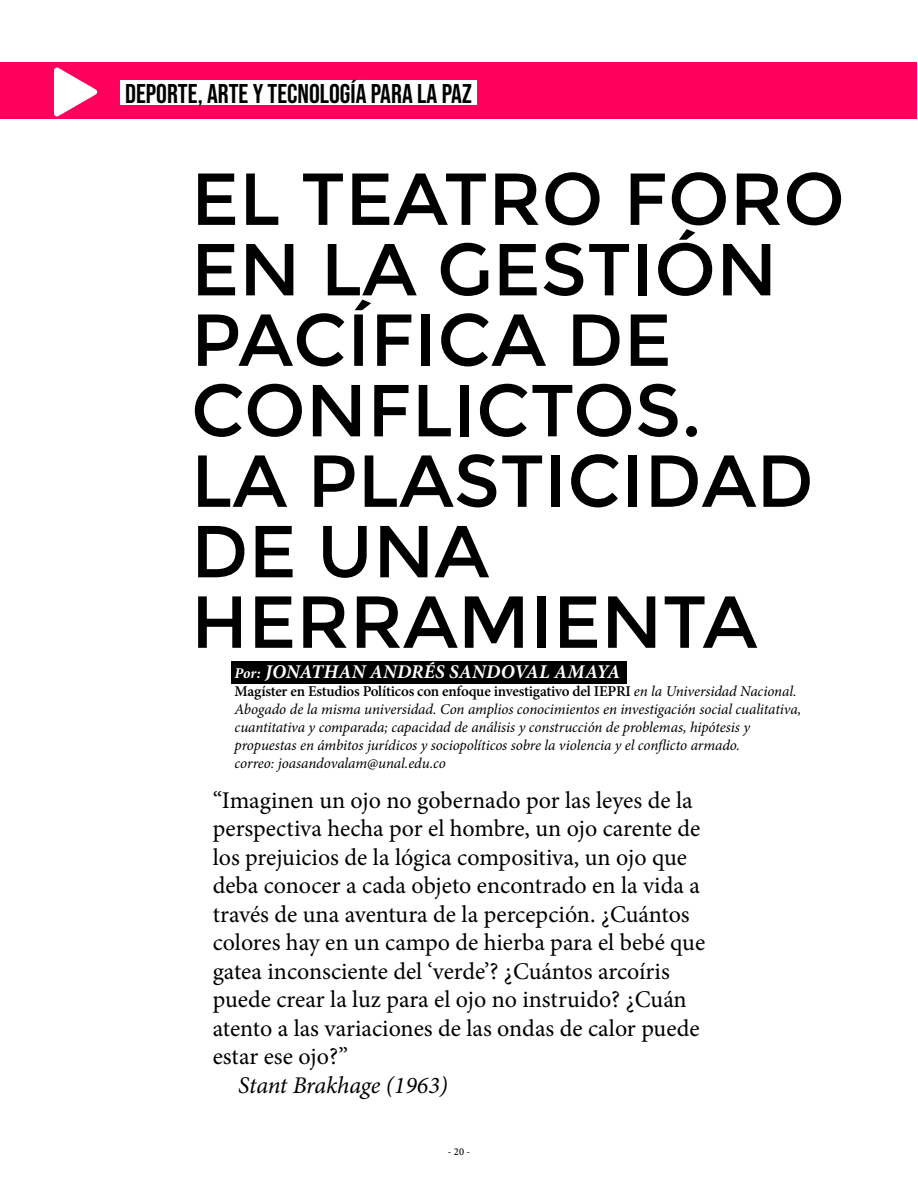
<style>
.page{position:relative;width:918px;height:1188px;background:#fff}
.page>*{position:absolute;margin:0;border:0;box-sizing:border-box;transform-origin:0 0}
.t1{font:73.5px/70.5px "Montserrat";color:#000}
.t2{font:27px "Bebas Neue";color:#000}
.t3{font:24px/28.5px "Minion Pro";color:#000}
.t4{font:italic 24px "Minion Pro";letter-spacing:-.01em;color:#000}
.t5{font:italic 700 19.5px "Minion Pro";letter-spacing:.01em;color:#fff}
.t6{font:italic 15px/18px "Minion Pro";letter-spacing:-.005em;color:#000}
.t7{font:500 10.5px "Minion Pro";color:#000}
.s1{font-size:15px}
.s2{font-weight:600;font-style:normal}
</style>
<div class="page">
<div style="left:231px;top:661px;width:396px;height:23px;background:#000"></div>
<div style="left:1px;top:62px;width:916px;height:57px;background:#ff005e"></div>
<svg style="left:54px;top:67px;width:44px;height:50px"></svg>
<div style="left:121px;top:80px;width:356px;height:25px;background:#fff"></div>
<p class="t2" style="left:125px;top:78px;width:348px">DEPORTE, ARTE Y TECNOLOGÍA PARA LA PAZ</p>
<h1 class="t1" style="left:191px;top:165px;width:655px">EL TEATRO FORO<br>EN LA GESTIÓN<br>PACÍFICA DE<br>CONFLICTOS.<br>LA PLASTICIDAD<br>DE UNA<br>HERRAMIENTA</h1>
<p class="t5" style="left:235px;top:658px;width:387px"><span class="s1">Por:</span> JONATHAN ANDRÉS SANDOVAL AMAYA</p>
<p class="t6" style="left:235px;top:683px;width:568px"><span class="s2">Magíster en Estudios Políticos con enfoque investigativo del IEPRI</span> en la Universidad Nacional.<br>Abogado de la misma universidad. Con amplios conocimientos en investigación social cualitativa, cuantitativa y comparada; capacidad de análisis y construcción de problemas, hipótesis y propuestas en ámbitos jurídicos y sociopolíticos sobre la violencia y el conflicto armado.<br>correo: joasandovalam@unal.edu.co</p>
<p class="t3" style="left:213px;top:786px;width:494px">“Imaginen un ojo no gobernado por las leyes de la perspectiva hecha por el hombre, un ojo carente de los prejuicios de la lógica compositiva, un ojo que deba conocer a cada objeto encontrado en la vida a través de una aventura de la percepción. ¿Cuántos colores hay en un campo de hierba para el bebé que gatea inconsciente del ‘verde’? ¿Cuántos arcoíris puede crear la luz para el ojo no instruido? ¿Cuán atento a las variaciones de las ondas de calor puede estar ese ojo?”</p>
<p class="t4" style="left:238px;top:1069px;width:211px">Stant Brakhage (1963)</p>
<p class="t7" style="left:448px;top:1145px;width:24px">- 20 -</p>
</div>
